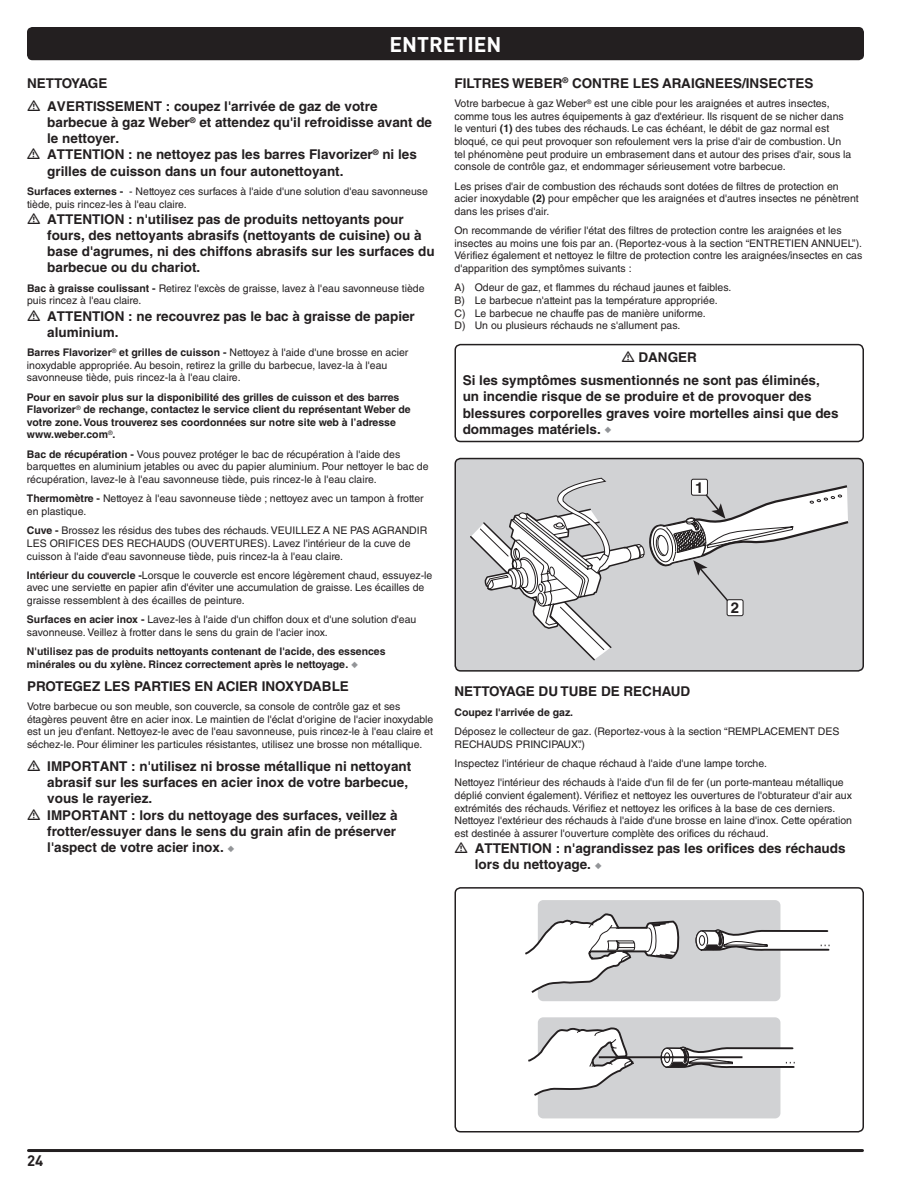
<style>
.page{position:relative;width:918px;height:1188px;background:#fff}
.page>*{position:absolute;margin:0;border:0;box-sizing:border-box;transform-origin:0 0}
.t1{font:21px "DI Nkerned";color:#fff}
.t2{font:15px "DI Nkerned";color:#231f20}
.t3{font:700 15px "Helvetica LT Std";color:#231f20}
.t4{font:700 13.5px/16.2px "Helvetica LT Std";color:#231f20}
.t5{font:10.5px/12.6px "Helvetica LT Std";color:#231f20}
.t6{font:700 10.5px/12.6px "Helvetica LT Std";color:#231f20}
.s1{font-weight:700}
.s2{color:#939598}
</style>
<div class="page">
<div style="left:27px;top:27px;width:837px;height:33px;background:#231f20;border-radius:5px"></div>
<hr style="left:28px;top:1149px;width:834px;height:3px;background:#231f20">
<div style="left:455px;top:344px;width:409px;height:98px;border:2px solid #231f20;border-radius:5px"></div>
<div style="left:538px;top:1017px;width:242px;height:101px;background:#d1d2d4;border-radius:5px"></div>
<svg style="left:525px;top:900px;width:305px;height:197px"></svg>
<hr style="left:673px;top:1056px;width:69px;height:2px;background:#231f20">
<hr style="left:599px;top:1056px;width:74px;height:2px;background:#231f20">
<div style="left:455px;top:887px;width:409px;height:246px;border:2px solid #231f20;border-radius:5px"></div>
<div style="left:455px;top:459px;width:408px;height:212px;background:#d1d2d4"></div>
<svg style="left:469px;top:477px;width:382px;height:185px"></svg>
<div style="left:455px;top:458px;width:409px;height:214px;border:2px solid #231f20;border-radius:5px"></div>
<h1 class="t1" style="left:389px;top:31px;width:114px">ENTRETIEN</h1>
<p class="t4" style="left:454px;top:75px;width:360px">FILTRES WEBER<sup>®</sup> CONTRE LES ARAIGNEES/INSECTES</p>
<p class="t5" style="left:454px;top:97px;width:398px">Votre barbecue à gaz Weber<sup>®</sup> est une cible pour les araignées et autres insectes, comme tous les autres équipements à gaz d'extérieur. Ils risquent de se nicher dans le venturi <span class="s1">(1)</span> des tubes des réchauds. Le cas échéant, le débit de gaz normal est bloqué, ce qui peut provoquer son refoulement vers la prise d'air de combustion. Un tel phénomène peut produire un embrasement dans et autour des prises d'air, sous la console de contrôle gaz, et endommager sérieusement votre barbecue.</p>
<p class="t5" style="left:454px;top:180px;width:406px">Les prises d'air de combustion des réchauds sont dotées de filtres de protection en acier inoxydable <span class="s1">(2)</span> pour empêcher que les araignées et d'autres insectes ne pénètrent dans les prises d'air.</p>
<p class="t5" style="left:454px;top:224px;width:409px">On recommande de vérifier l'état des filtres de protection contre les araignées et les insectes au moins une fois par an. (Reportez-vous à la section “ENTRETIEN ANNUEL”).<br>Vérifiez également et nettoyez le filtre de protection contre les araignées/insectes en cas d'apparition des symptômes suivants :</p>
<p class="t5" style="left:454px;top:281px;width:277px">A) Odeur de gaz, et flammes du réchaud jaunes et faibles.<br>B) Le barbecue n'atteint pas la température appropriée.<br>C) Le barbecue ne chauffe pas de manière uniforme.<br>D) Un ou plusieurs réchauds ne s'allument pas.</p>
<p class="t4" style="left:463px;top:346px;width:359px;line-height:23px;text-indent:176px">DANGER<br>Si les symptômes susmentionnés ne sont pas éliminés,</p>
<p class="t4" style="left:463px;top:388px;width:377px">un incendie risque de se produire et de provoquer des blessures corporelles graves voire mortelles ainsi que des dommages matériels. <span class="s2">◆</span></p>
<p class="t4" style="left:47px;top:71px;width:332px;line-height:23px;text-indent:-20px">NETTOYAGE<br>AVERTISSEMENT : coupez l'arrivée de gaz de votre</p>
<p class="t4" style="left:47px;top:114px;width:386px">barbecue à gaz Weber<sup>®</sup> et attendez qu'il refroidisse avant de le nettoyer.<br>ATTENTION : ne nettoyez pas les barres Flavorizer<sup>®</sup> ni les grilles de cuisson dans un four autonettoyant.</p>
<p class="t5" style="left:27px;top:185px;width:403px"><span class="s1">Surfaces externes -</span> - Nettoyez ces surfaces à l'aide d'une solution d'eau savonneuse tiède, puis rincez-les à l'eau claire.</p>
<p class="t4" style="left:47px;top:211px;width:389px">ATTENTION : n'utilisez pas de produits nettoyants pour fours, des nettoyants abrasifs (nettoyants de cuisine) ou à base d'agrumes, ni des chiffons abrasifs sur les surfaces du barbecue ou du chariot.</p>
<p class="t5" style="left:27px;top:282px;width:399px"><span class="s1">Bac à graisse coulissant -</span> Retirez l'excès de graisse, lavez à l'eau savonneuse tiède puis rincez à l'eau claire.</p>
<p class="t4" style="left:47px;top:308px;width:369px">ATTENTION : ne recouvrez pas le bac à graisse de papier aluminium.</p>
<p class="t5" style="left:27px;top:346px;width:383px"><span class="s1">Barres Flavorizer</span><sup>®</sup> <span class="s1">et grilles de cuisson -</span> Nettoyez à l'aide d'une brosse en acier inoxydable appropriée. Au besoin, retirez la grille du barbecue, lavez-la à l'eau savonneuse tiède, puis rincez-la à l'eau claire.</p>
<p class="t6" style="left:27px;top:391px;width:385px">Pour en savoir plus sur la disponibilité des grilles de cuisson et des barres Flavorizer<sup>®</sup> de rechange, contactez le service client du représentant Weber de votre zone. Vous trouverez ses coordonnées sur notre site web à l’adresse www.weber.com<sup>®</sup>.</p>
<p class="t5" style="left:27px;top:448px;width:403px"><span class="s1">Bac de récupération -</span> Vous pouvez protéger le bac de récupération à l'aide des barquettes en aluminium jetables ou avec du papier aluminium. Pour nettoyer le bac de récupération, lavez-le à l'eau savonneuse tiède, puis rincez-le à l'eau claire.</p>
<p class="t5" style="left:27px;top:492px;width:398px"><span class="s1">Thermomètre -</span> Nettoyez à l'eau savonneuse tiède ; nettoyez avec un tampon à frotter en plastique.</p>
<p class="t5" style="left:27px;top:524px;width:402px"><span class="s1">Cuve -</span> Brossez les résidus des tubes des réchauds. VEUILLEZ A NE PAS AGRANDIR<br>LES ORIFICES DES RECHAUDS (OUVERTURES). Lavez l'intérieur de la cuve de cuisson à l'aide d'eau savonneuse tiède, puis rincez-la à l'eau claire.</p>
<p class="t5" style="left:27px;top:569px;width:407px"><span class="s1">Intérieur du couvercle -</span>Lorsque le couvercle est encore légèrement chaud, essuyez-le avec une serviette en papier afin d'éviter une accumulation de graisse. Les écailles de graisse ressemblent à des écailles de peinture.</p>
<p class="t5" style="left:27px;top:613px;width:391px"><span class="s1">Surfaces en acier inox -</span> Lavez-les à l'aide d'un chiffon doux et d'une solution d'eau savonneuse. Veillez à frotter dans le sens du grain de l'acier inox.</p>
<p class="t6" style="left:27px;top:645px;width:360px">N'utilisez pas de produits nettoyants contenant de l'acide, des essences minérales ou du xylène. Rincez correctement après le nettoyage. <span class="s2">◆</span></p>
<p class="t4" style="left:27px;top:678px;width:323px">PROTEGEZ LES PARTIES EN ACIER INOXYDABLE</p>
<p class="t5" style="left:27px;top:700px;width:408px">Votre barbecue ou son meuble, son couvercle, sa console de contrôle gaz et ses étagères peuvent être en acier inox. Le maintien de l'éclat d'origine de l'acier inoxydable est un jeu d'enfant. Nettoyez-le avec de l'eau savonneuse, puis rincez-le à l'eau claire et séchez-le. Pour éliminer les particules résistantes, utilisez une brosse non métallique.</p>
<p class="t4" style="left:47px;top:758px;width:366px">IMPORTANT : n'utilisez ni brosse métallique ni nettoyant abrasif sur les surfaces en acier inox de votre barbecue, vous le rayeriez.<br>IMPORTANT : lors du nettoyage des surfaces, veillez à frotter/essuyer dans le sens du grain afin de préserver l'aspect de votre acier inox. <span class="s2">◆</span></p>
<h2 class="t3" style="left:695px;top:478px;width:10px">1</h2>
<h2 class="t3" style="left:731px;top:599px;width:10px">2</h2>
<p class="t4" style="left:454px;top:683px;width:237px">NETTOYAGE DU TUBE DE RECHAUD</p>
<p class="t6" style="left:454px;top:706px;width:120px">Coupez l'arrivée de gaz.</p>
<p class="t5" style="left:454px;top:725px;width:386px">Déposez le collecteur de gaz. (Reportez-vous à la section “REMPLACEMENT DES<br>RECHAUDS PRINCIPAUX”.)</p>
<p class="t5" style="left:454px;top:754px;width:391px;line-height:19.4px">Inspectez l'intérieur de chaque réchaud à l'aide d'une lampe torche.<br>Nettoyez l'intérieur des réchauds à l'aide d'un fil de fer (un porte-manteau métallique</p>
<p class="t5" style="left:454px;top:789px;width:399px">déplié convient également). Vérifiez et nettoyez les ouvertures de l'obturateur d'air aux extrémités des réchauds. Vérifiez et nettoyez les orifices à la base de ces derniers.<br>Nettoyez l'extérieur des réchauds à l'aide d'une brosse en laine d'inox. Cette opération est destinée à assurer l'ouverture complète des orifices du réchaud.</p>
<p class="t4" style="left:475px;top:840px;width:372px">ATTENTION : n'agrandissez pas les orifices des réchauds lors du nettoyage. <span class="s2">◆</span></p>
<h2 class="t2" style="left:27px;top:1151px;width:18px">24</h2>
</div>
